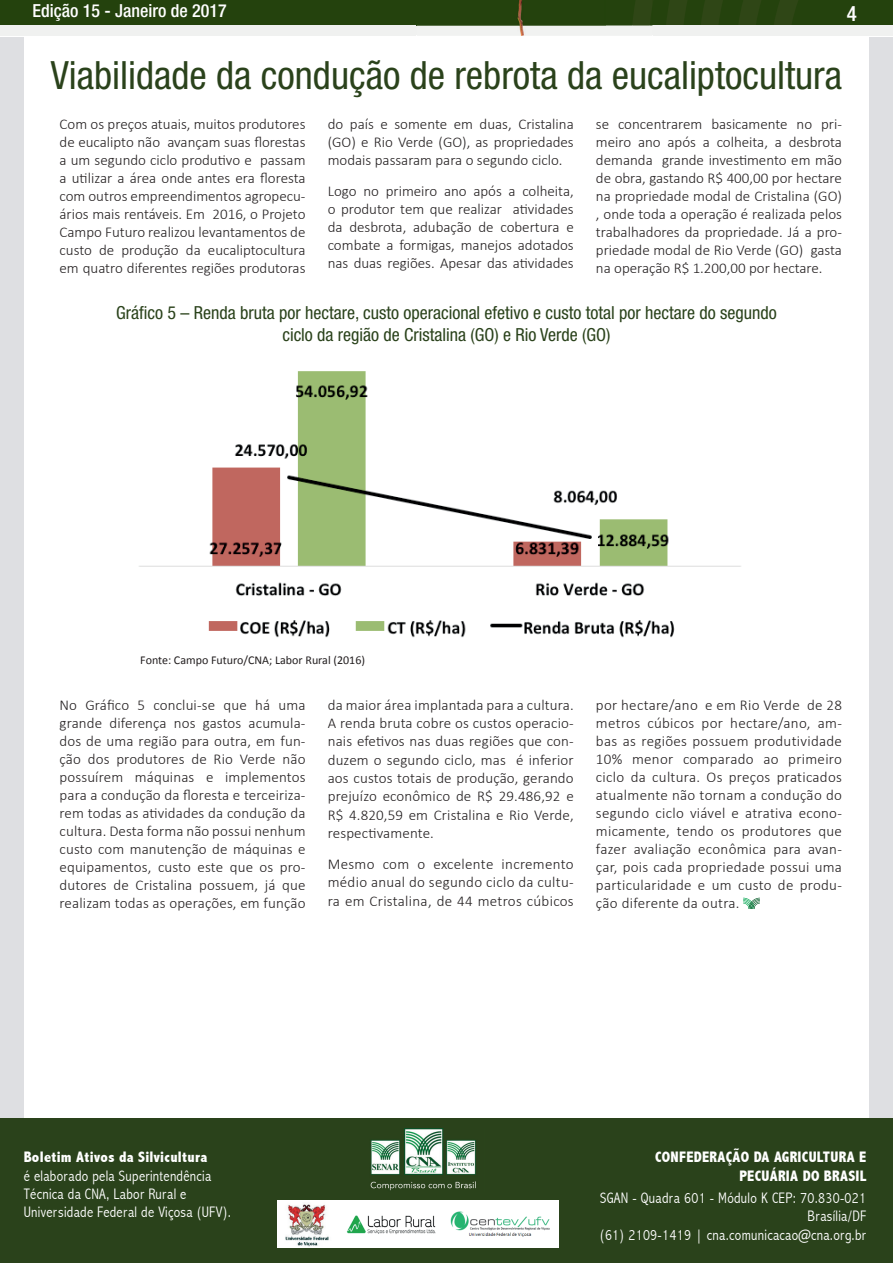
<style>
.page{position:relative;width:893px;height:1263px;background:#fff}
.page>*{position:absolute;margin:0;border:0;box-sizing:border-box;transform-origin:0 0}
.t1{font:condensed 39px "Helvetica Neue LT Std";color:#2a421b}
.t2{font:500 condensed 21px "Helvetica Neue LT Std";color:#fff}
.t3{font:condensed 18px/21.6px "Helvetica Neue LT Std";color:#2a421b;text-align:center}
.t4{font:500 condensed 18px "Helvetica Neue LT Std";color:#fff}
.t5{font:300 condensed 15.3px/18.3px "Abadi";letter-spacing:.02em;color:#fff}
.t6{font:800 condensed 15.3px/18.3px "Abadi";letter-spacing:.02em;color:#fff;text-align:right}
.t7{font:300 15px/18px "Calibri";color:#231f20;text-align:justify}
.t8{font:12px "Calibri";color:#231f20}
</style>
<div class="page">
<div style="left:0;top:13px;width:893px;height:1250px;background:#dedfe2"></div>
<div style="left:24px;top:13px;width:845px;height:1250px;background:#fff"></div>
<div style="left:0;top:0;width:893px;height:31px;background:#24420d"></div>
<svg style="left:774px;top:0;width:24px;height:26px"></svg>
<svg style="left:738px;top:0;width:23px;height:26px"></svg>
<svg style="left:701px;top:0;width:22px;height:26px"></svg>
<svg style="left:666px;top:0;width:22px;height:26px"></svg>
<div style="left:0;top:26px;width:893px;height:10px;background:#f0f1f0"></div>
<img style="left:417px;top:0;width:215px;height:36px">
<img style="left:632px;top:0;width:20px;height:26px">
<svg style="left:743px;top:898px;width:17px;height:11px"></svg>
<img style="left:139px;top:371px;width:602px;height:267px">
<div style="left:0;top:1119px;width:893px;height:144px;background:#2a421b"></div>
<img style="left:370px;top:1128px;width:106px;height:63px">
<div style="left:277px;top:1200px;width:135px;height:47px;background:#fff"></div>
<img style="left:285px;top:1204px;width:44px;height:43px">
<div style="left:397px;top:1200px;width:162px;height:47px;background:#fff"></div>
<img style="left:450px;top:1211px;width:100px;height:26px">
<img style="left:346px;top:1215px;width:90px;height:19px">
<p class="t4" style="left:33px;top:0;width:196px">Edição 15 - Janeiro de 2017</p>
<h2 class="t2" style="left:847px;top:1px;width:12px">4</h2>
<h1 class="t1" style="left:51px;top:52px;width:793px">Viabilidade da condução de rebrota da eucaliptocultura</h1>
<p class="t7" style="left:60px;top:115px;width:247px">Com os preços atuais, muitos produtores de eucalipto não avançam suas florestas a um segundo ciclo produtivo e passam a utilizar a área onde antes era floresta com outros empreendimentos agropecu&shy;ários mais rentáveis. Em 2016, o Projeto Campo Futuro realizou levantamentos de custo de produção da eucaliptocultura em quatro diferentes regiões produtoras</p>
<p class="t7" style="left:328px;top:115px;width:247px">do país e somente em duas, Cristalina (GO) e Rio Verde (GO), as propriedades modais passaram para o segundo ciclo.</p>
<p class="t7" style="left:328px;top:181px;width:247px">Logo no primeiro ano após a colheita, o produtor tem que realizar atividades da desbrota, adubação de cobertura e combate a formigas, manejos adotados nas duas regiões. Apesar das atividades</p>
<p class="t7" style="left:596px;top:115px;width:247px">se concentrarem basicamente no pri&shy;meiro ano após a colheita, a desbrota demanda grande investimento em mão de obra, gastando R$ 400,00 por hectare na propriedade modal de Cristalina (GO) , onde toda a operação é realizada pelos trabalhadores da propriedade. Já a pro&shy;priedade modal de Rio Verde (GO) gasta na operação R$ 1.200,00 por hectare.</p>
<p class="t3" style="left:116px;top:302px;width:662px">Gráfico 5 – Renda bruta por hectare, custo operacional efetivo e custo total por hectare do segundo ciclo da região de Cristalina (GO) e Rio Verde (GO)</p>
<p class="t8" style="left:140px;top:652px;width:226px">Fonte: Campo Futuro/CNA; Labor Rural (2016)</p>
<p class="t7" style="left:60px;top:695px;width:248px">No Gráfico 5 conclui-se que há uma grande diferença nos gastos acumula&shy;dos de uma região para outra, em fun&shy;ção dos produtores de Rio Verde não possuírem máquinas e implementos para a condução da floresta e terceiriza&shy;rem todas as atividades da condução da cultura. Desta forma não possui nenhum custo com manutenção de máquinas e equipamentos, custo este que os pro&shy;dutores de Cristalina possuem, já que realizam todas as operações, em função</p>
<p class="t7" style="left:328px;top:695px;width:248px">da maior área implantada para a cultura.<br>A renda bruta cobre os custos operacio&shy;nais efetivos nas duas regiões que con&shy;duzem o segundo ciclo, mas é inferior aos custos totais de produção, gerando prejuízo econômico de R$ 29.486,92 e R$ 4.820,59 em Cristalina e Rio Verde, respectivamente.</p>
<p class="t7" style="left:328px;top:854px;width:248px">Mesmo com o excelente incremento médio anual do segundo ciclo da cultu&shy;ra em Cristalina, de 44 metros cúbicos</p>
<p class="t7" style="left:596px;top:695px;width:248px">por hectare/ano e em Rio Verde de 28 metros cúbicos por hectare/ano, am&shy;bas as regiões possuem produtividade 10% menor comparado ao primeiro ciclo da cultura. Os preços praticados atualmente não tornam a condução do segundo ciclo viável e atrativa econo&shy;micamente, tendo os produtores que fazer avaliação econômica para avan&shy;çar, pois cada propriedade possui uma particularidade e um custo de produ&shy;ção diferente da outra.</p>
<p class="t6" style="left:24px;top:1148px;width:185px">Boletim Ativos da Silvicultura</p>
<p class="t5" style="left:24px;top:1166px;width:209px">é elaborado pela Superintendência<br>Técnica da CNA, Labor Rural e<br>Universidade Federal de Viçosa (UFV).</p>
<p class="t6" style="left:655px;top:1148px;width:213px">CONFEDERAÇÃO DA AGRICULTURA E<br>PECUÁRIA DO BRASIL</p>
<p class="t5" style="left:600px;top:1189px;width:268px;text-align:right">SGAN - Quadra 601 - Módulo K CEP: 70.830-021<br>Brasília/DF<br>(61) 2109-1419 | cna.comunicacao@cna.org.br</p>
</div>
